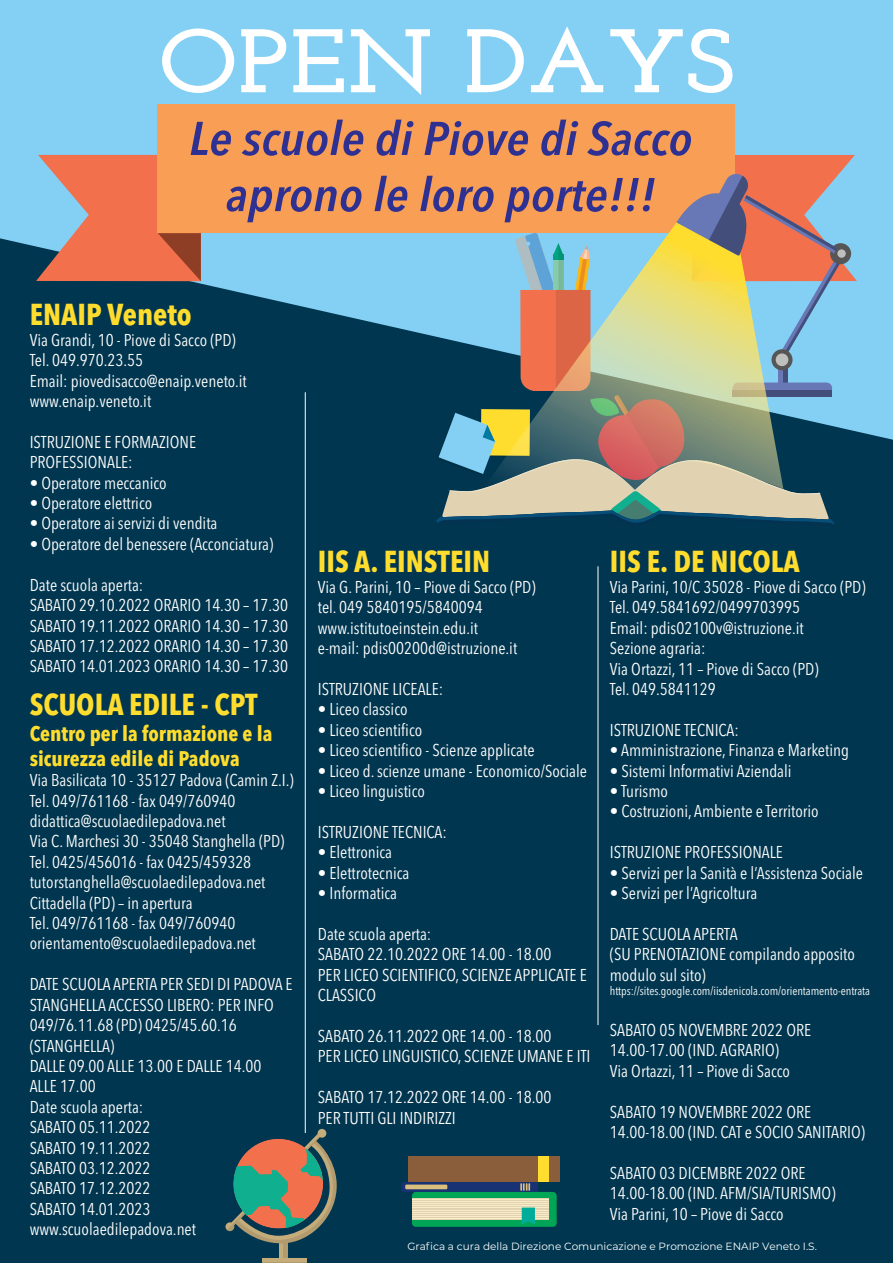
<style>
.page{position:relative;width:893px;height:1263px;background:#83d0f4}
.page>*{position:absolute;margin:0;border:0;box-sizing:border-box;transform-origin:0 0}
.t1{font:700 90px "Josefin Slab";color:#fff;scale:1.12 1}
.t2{font:italic 600 condensed 46.8px/56.1px "Avenir Next LT Pro";color:#2e3092;text-align:center;scale:1.11 1}
.t3{font:700 condensed 30px "Avenir Next LT Pro";color:#ffdd2e}
.t4{font:700 condensed 21px/25.2px "Avenir Next LT Pro";color:#ffdd2e}
.t5{font:condensed 16.95px/20.4px "Avenir Next LT Pro";color:#fff}
.t6{font:condensed 12px "Avenir Next LT Pro";letter-spacing:-.005em;color:#fff}
.t7{font:10.5px "Montserrat";color:#fff}
</style>
<div class="page">
<div style="left:0;top:238px;width:893px;height:1025px;background:#00364f"></div>
<div style="left:158px;top:104px;width:577px;height:129px;background:#f89e55"></div>
<svg style="left:36px;top:155px;width:165px;height:126px"></svg>
<svg style="left:436px;top:155px;width:421px;height:371px"></svg>
<hr style="left:305px;top:392px;width:1px;height:741px;background:#fff">
<hr style="left:598px;top:566px;width:1px;height:459px;background:#fff">
<div style="left:412px;top:1192px;width:145px;height:35px;background:#00a555;border-radius:4px"></div>
<div style="left:412px;top:1198px;width:136px;height:22px;background:#e1d3b2"></div>
<hr style="left:412px;top:1216px;width:136px;height:1px;background:#f8edc6">
<hr style="left:412px;top:1212px;width:136px;height:1px;background:#f8edc6">
<hr style="left:412px;top:1207px;width:136px;height:1px;background:#f8edc6">
<hr style="left:412px;top:1203px;width:136px;height:1px;background:#f8edc6">
<hr style="left:412px;top:1199px;width:136px;height:1px;background:#f8edc6">
<hr style="left:412px;top:1201px;width:136px;height:1px;background:#f8edc6">
<hr style="left:412px;top:1205px;width:136px;height:1px;background:#f8edc6">
<hr style="left:412px;top:1210px;width:136px;height:1px;background:#f8edc6">
<hr style="left:412px;top:1219px;width:136px;height:1px;background:#f8edc6">
<hr style="left:412px;top:1214px;width:136px;height:1px;background:#f8edc6">
<svg style="left:522px;top:1207px;width:13px;height:17px"></svg>
<div style="left:409px;top:1156px;width:151px;height:26px;background:#8a5d3b"></div>
<div style="left:538px;top:1156px;width:11px;height:26px;background:#ffdd2e"></div>
<svg style="left:401px;top:1182px;width:137px;height:10px"></svg>
<svg style="left:520px;top:1183px;width:10px;height:8px"></svg>
<div style="left:405px;top:1184px;width:42px;height:5px;background:#d8c07c"></div>
<svg style="left:280px;top:1244px;width:4px;height:14px"></svg>
<hr style="left:284px;top:1240px;width:4px;height:19px;background:#b29b6f">
<div style="left:262px;top:1258px;width:44px;height:5px;background:#c5ac7b"></div>
<hr style="left:262px;top:1262px;width:44px;height:1px;background:#050504">
<svg style="left:225px;top:1222px;width:9px;height:9px"></svg>
<svg style="left:227px;top:1130px;width:111px;height:114px;background:#636c5f"></svg>
<div style="left:318px;top:1129px;width:8px;height:9px;background:#c5ac7b;border-radius:50%"></div>
<h1 class="t1" style="left:159px;top:8px;width:516px">OPEN DAYS</h1>
<h2 class="t2" style="left:189px;top:110px;width:455px">Le scuole di Piove di Sacco aprono le loro porte!!!</h2>
<h3 class="t3" style="left:30px;top:296px;width:164px">ENAIP Veneto</h3>
<p class="t5" style="left:30px;top:329px;width:219px">Via Grandi, 10 - Piove di Sacco (PD)<br>Tel. 049.970.23.55<br>Email: piovedisacco@enaip.veneto.it www.enaip.veneto.it</p>
<p class="t5" style="left:30px;top:432px;width:168px">ISTRUZIONE E FORMAZIONE<br>PROFESSIONALE:</p>
<p class="t5" style="left:30px;top:472px;width:139px">• Operatore meccanico</p>
<p class="t5" style="left:30px;top:493px;width:124px">• Operatore elettrico</p>
<p class="t5" style="left:30px;top:513px;width:189px">• Operatore ai servizi di vendita</p>
<p class="t5" style="left:30px;top:534px;width:245px">• Operatore del benessere (Acconciatura)</p>
<p class="t5" style="left:30px;top:574px;width:260px">Date scuola aperta:<br>SABATO 29.10.2022 ORARIO 14.30 – 17.30<br>SABATO 19.11.2022 ORARIO 14.30 – 17.30<br>SABATO 17.12.2022 ORARIO 14.30 – 17.30<br>SABATO 14.01.2023 ORARIO 14.30 – 17.30</p>
<h3 class="t3" style="left:30px;top:686px;width:230px">SCUOLA EDILE - CPT</h3>
<p class="t4" style="left:30px;top:720px;width:244px">Centro per la formazione e la sicurezza edile di Padova</p>
<p class="t5" style="left:30px;top:770px;width:265px">Via Basilicata 10 - 35127 Padova (Camin Z.I.)<br>Tel. 049/761168 - fax 049/760940 didattica@scuolaedilepadova.net<br>Via C. Marchesi 30 - 35048 Stanghella (PD)<br>Tel. 0425/456016 - fax 0425/459328 tutorstanghella@scuolaedilepadova.net Cittadella (PD) – in apertura<br>Tel. 049/761168 - fax 049/760940 orientamento@scuolaedilepadova.net</p>
<p class="t5" style="left:30px;top:974px;width:265px">DATE SCUOLA APERTA PER SEDI DI PADOVA E<br>STANGHELLA ACCESSO LIBERO: PER INFO<br>049/76.11.68 (PD) 0425/45.60.16 (STANGHELLA)<br>DALLE 09.00 ALLE 13.00 E DALLE 14.00<br>ALLE 17.00<br>Date scuola aperta:<br>SABATO 05.11.2022<br>SABATO 19.11.2022<br>SABATO 03.12.2022<br>SABATO 17.12.2022<br>SABATO 14.01.2023 www.scuolaedilepadova.net</p>
<h3 class="t3" style="left:318px;top:543px;width:174px">IIS A. EINSTEIN</h3>
<p class="t5" style="left:318px;top:577px;width:219px">Via G. Parini, 10 – Piove di Sacco (PD) tel. 049 5840195/5840094 www.istitutoeinstein.edu.it<br>e-mail: pdis00200d@istruzione.it</p>
<p class="t5" style="left:318px;top:679px;width:127px">ISTRUZIONE LICEALE:</p>
<p class="t5" style="left:318px;top:699px;width:91px">• Liceo classico</p>
<p class="t5" style="left:318px;top:719px;width:106px">• Liceo scientifico</p>
<p class="t5" style="left:318px;top:740px;width:218px">• Liceo scientifico - Scienze applicate</p>
<p class="t5" style="left:318px;top:760px;width:271px">• Liceo d. scienze umane - Economico/Sociale</p>
<p class="t5" style="left:318px;top:781px;width:109px">• Liceo linguistico</p>
<p class="t5" style="left:318px;top:822px;width:131px">ISTRUZIONE TECNICA:</p>
<p class="t5" style="left:318px;top:842px;width:76px">• Elettronica</p>
<p class="t5" style="left:318px;top:862px;width:93px">• Elettrotecnica</p>
<p class="t5" style="left:318px;top:883px;width:81px">• Informatica</p>
<p class="t5" style="left:318px;top:924px;width:271px">Date scuola aperta:<br>SABATO 22.10.2022 ORE 14.00 - 18.00<br>PER LICEO SCIENTIFICO, SCIENZE APPLICATE E<br>CLASSICO</p>
<p class="t5" style="left:318px;top:1026px;width:274px">SABATO 26.11.2022 ORE 14.00 - 18.00<br>PER LICEO LINGUISTICO, SCIENZE UMANE E ITI</p>
<p class="t5" style="left:318px;top:1087px;width:235px">SABATO 17.12.2022 ORE 14.00 - 18.00<br>PER TUTTI GLI INDIRIZZI</p>
<h3 class="t3" style="left:610px;top:543px;width:191px">IIS E. DE NICOLA</h3>
<p class="t5" style="left:610px;top:577px;width:257px">Via Parini, 10/C 35028 - Piove di Sacco (PD)<br>Tel. 049.5841692/0499703995<br>Email: pdis02100v@istruzione.it<br>Sezione agraria:<br>Via Ortazzi, 11 – Piove di Sacco (PD)<br>Tel. 049.5841129</p>
<p class="t5" style="left:610px;top:719px;width:131px">ISTRUZIONE TECNICA:</p>
<p class="t5" style="left:610px;top:740px;width:241px">• Amministrazione, Finanza e Marketing</p>
<p class="t5" style="left:610px;top:760px;width:183px">• Sistemi Informativi Aziendali</p>
<p class="t5" style="left:610px;top:781px;width:60px">• Turismo</p>
<p class="t5" style="left:610px;top:801px;width:210px">• Costruzioni, Ambiente e Territorio</p>
<p class="t5" style="left:610px;top:842px;width:175px">ISTRUZIONE PROFESSIONALE</p>
<p class="t5" style="left:610px;top:862px;width:255px">• Servizi per la Sanità e l’Assistenza Sociale</p>
<p class="t5" style="left:610px;top:883px;width:149px">• Servizi per l’Agricoltura</p>
<p class="t5" style="left:610px;top:924px;width:247px">DATE SCUOLA APERTA<br>(SU PRENOTAZIONE compilando apposito modulo sul sito)</p>
<p class="t6" style="left:610px;top:984px;width:262px">https://sites.google.com/iisdenicola.com/orientamento-entrata</p>
<p class="t5" style="left:610px;top:1020px;width:203px">SABATO 05 NOVEMBRE 2022 ORE<br>14.00-17.00 (IND. AGRARIO)<br>Via Ortazzi, 11 – Piove di Sacco</p>
<p class="t5" style="left:610px;top:1101px;width:257px">SABATO 19 NOVEMBRE 2022 ORE<br>14.00-18.00 (IND. CAT e SOCIO SANITARIO)</p>
<p class="t5" style="left:610px;top:1162px;width:227px">SABATO 03 DICEMBRE 2022 ORE<br>14.00-18.00 (IND. AFM/SIA/TURISMO)<br>Via Parini, 10 – Piove di Sacco</p>
<p class="t7" style="left:407px;top:1239px;width:411px">Grafica a cura della Direzione Comunicazione e Promozione ENAIP Veneto I.S.</p>
</div>
